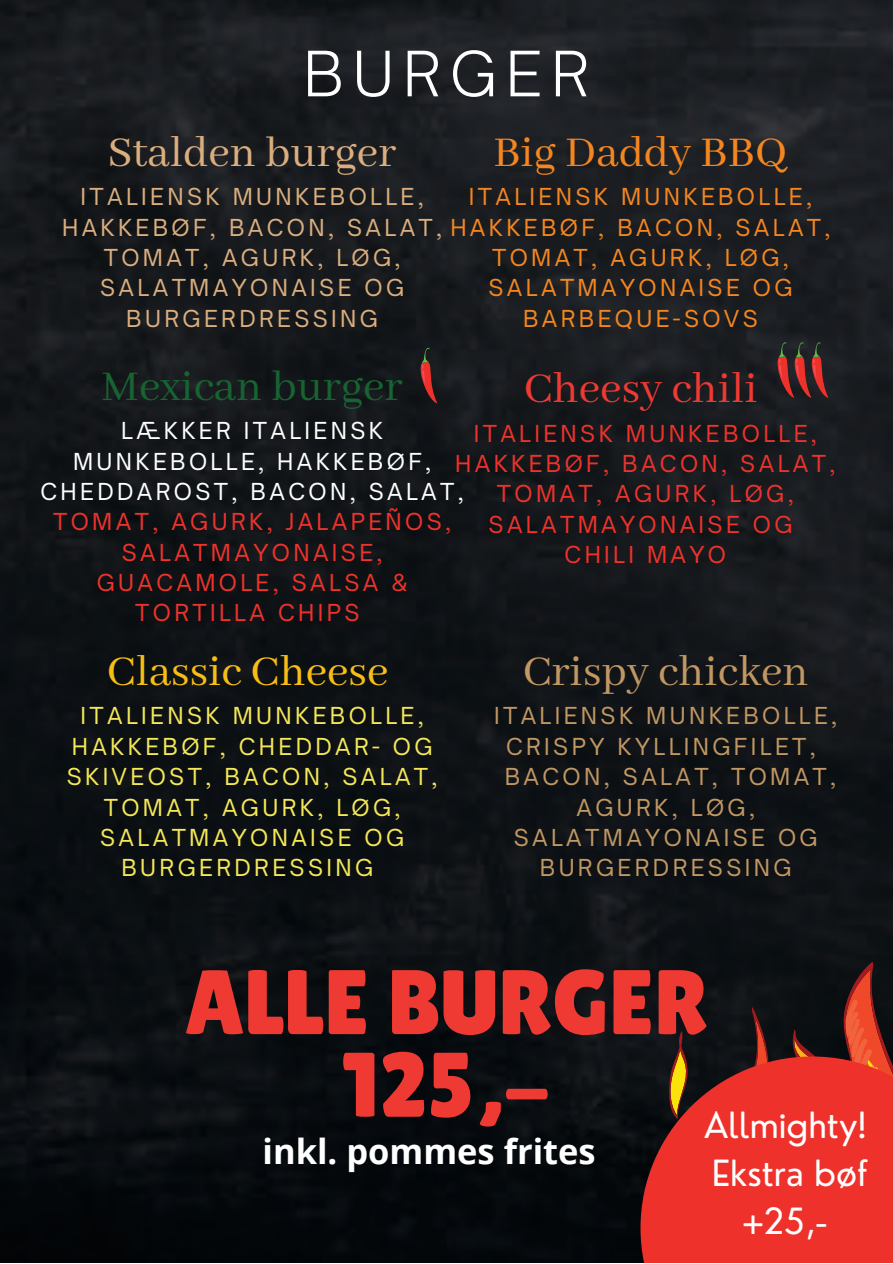
<style>
.page{position:relative;width:893px;height:1264px;background:#fff}
.page>*{position:absolute;margin:0;border:0;box-sizing:border-box;transform-origin:0 0}
.t1{font:91.35px/82.7px "Lilita One";color:#ee3a32;text-align:center}
.t2{font:300 59.7px "Open Sauce One";letter-spacing:.15em;color:#fff}
.t3{font:47.25px "Abhaya Libre";color:#176332}
.t4{font:47.25px "Abhaya Libre";color:#daae7f}
.t5{font:47.25px "Abhaya Libre";color:#f8be16}
.t6{font:47.25px "Abhaya Libre";color:#c19763}
.t7{font:47.25px "Abhaya Libre";color:#ee3a32}
.t8{font:47.25px "Abhaya Libre";color:#f48620}
.t9{font:35.25px/48.3px "Nourd";color:#fff;text-align:center}
.t10{font:700 34.5px "Open Sans";color:#fff}
.t11{font:22.35px/30.3px "Open Sauce One";letter-spacing:.15em;color:#ee322b;text-align:center}
.t12{font:22.35px "Open Sauce One";letter-spacing:.15em;color:#daae7f}
.t13{font:22.35px/30.3px "Open Sauce One";letter-spacing:.15em;color:#f4e758;text-align:center}
.t14{font:22.35px/30.3px "Open Sauce One";letter-spacing:.15em;color:#c19763;text-align:center}
.t15{font:22.35px/30.3px "Open Sauce One";letter-spacing:.15em;color:#f48620;text-align:center}
.t16{font:22.35px/30.3px "Open Sauce One";letter-spacing:.15em;color:#fff;text-align:center}
.s1{color:#f48620}
</style>
<div class="page">
<img style="left:0;top:0;width:892px;height:1262px">
<svg style="left:777px;top:340px;width:51px;height:58px;background:#5e2b29"></svg>
<svg style="left:420px;top:346px;width:17px;height:57px"></svg>
<svg style="left:645px;top:961px;width:247px;height:95px;background:#271717"></svg>
<div style="left:640px;top:1056px;width:252px;height:206px;background:#ee322b"></div>
<h2 class="t2" style="left:303px;top:37px;width:287px">BURGER</h2>
<h3 class="t4" style="left:108px;top:126px;width:290px">Stalden burger</h3>
<h3 class="t8" style="left:493px;top:126px;width:295px">Big Daddy BBQ</h3>
<p class="t12" style="left:81px;top:183px;width:345px">ITALIENSK MUNKEBOLLE,</p>
<p class="t12" style="left:62px;top:213px;width:770px">HAKKEBØF, BACON, SALAT, <span class="s1">HAKKEBØF, BACON, SALAT,</span></p>
<p class="t12" style="left:104px;top:243px;width:298px">TOMAT, AGURK, LØG,</p>
<p class="t12" style="left:100px;top:274px;width:305px">SALATMAYONAISE OG</p>
<p class="t12" style="left:126px;top:304px;width:253px">BURGERDRESSING</p>
<p class="t15" style="left:469px;top:181px;width:345px">ITALIENSK MUNKEBOLLE,</p>
<p class="t15" style="left:488px;top:242px;width:305px">TOMAT, AGURK, LØG,<br>SALATMAYONAISE OG<br>BARBEQUE-SOVS</p>
<h3 class="t3" style="left:102px;top:360px;width:302px">Mexican burger</h3>
<h3 class="t7" style="left:523px;top:363px;width:236px">Cheesy chili</h3>
<p class="t16" style="left:40px;top:415px;width:425px">LÆKKER ITALIENSK<br>MUNKEBOLLE, HAKKEBØF,<br>CHEDDAROST, BACON, SALAT,</p>
<p class="t11" style="left:53px;top:506px;width:399px">TOMAT, AGURK, JALAPEÑOS,<br>SALATMAYONAISE,<br>GUACAMOLE, SALSA &amp;<br>TORTILLA CHIPS</p>
<p class="t11" style="left:455px;top:418px;width:382px">ITALIENSK MUNKEBOLLE,<br>HAKKEBØF, BACON, SALAT,<br>TOMAT, AGURK, LØG,<br>SALATMAYONAISE OG<br>CHILI MAYO</p>
<h3 class="t5" style="left:107px;top:645px;width:283px">Classic Cheese</h3>
<p class="t13" style="left:67px;top:700px;width:372px">ITALIENSK MUNKEBOLLE,<br>HAKKEBØF, CHEDDAR- OG<br>SKIVEOST, BACON, SALAT,<br>TOMAT, AGURK, LØG,<br>SALATMAYONAISE OG<br>BURGERDRESSING</p>
<h3 class="t6" style="left:522px;top:645px;width:287px">Crispy chicken</h3>
<p class="t14" style="left:494px;top:700px;width:345px">ITALIENSK MUNKEBOLLE,<br>CRISPY KYLLINGFILET,<br>BACON, SALAT, TOMAT,<br>AGURK, LØG,<br>SALATMAYONAISE OG<br>BURGERDRESSING</p>
<h1 class="t1" style="left:185px;top:960px;width:524px">ALLE BURGER<br>125,-</h1>
<h3 class="t10" style="left:262px;top:1127px;width:335px">inkl. pommes frites</h3>
<h3 class="t9" style="left:704px;top:1100px;width:165px">Allmighty!<br>Ekstra bøf +25,-</h3>
</div>
